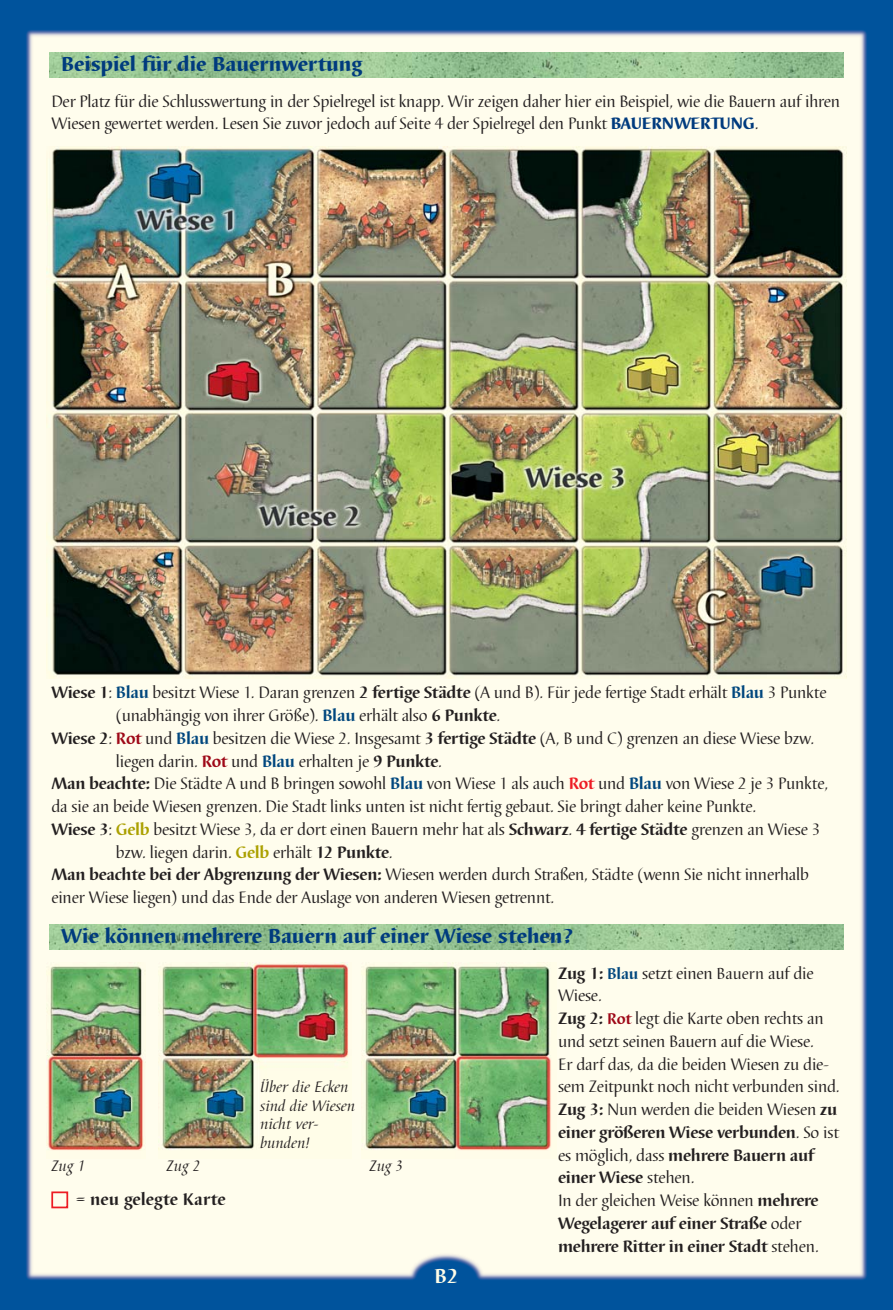
<style>
.page{position:relative;width:893px;height:1310px;background:#fff}
.page>*{position:absolute;margin:0;border:0;box-sizing:border-box;transform-origin:0 0}
.t1{font:800 21px "Barbedor T";color:#003b7e}
.t2{font:700 21px "Barbedor T";color:#fffde8}
.t3{font:700 17.5px "Barbedor T";color:#231f20}
.t4{font:17.15px/22.8px "Barbedor T";letter-spacing:-.015em;color:#231f20}
.t5{font:italic 15.75px/18.9px "Barbedor T";color:#231f20}
.s1{font-weight:800;color:#003b7e}
.s2{font-weight:700}
.s3{font-weight:700;color:#00477e}
.s4{font-weight:700;color:#9e0817}
.s5{font-weight:700;color:#ed1c24}
.s6{font-weight:700;color:#aba000}
.s7{font-weight:700;font-size:16.1px;color:#00477e}
.s8{font-size:16.62px}
.s9{font-weight:700;font-size:16.1px;color:#9e0817}
</style>
<div class="page">
<img style="left:0;top:0;width:893px;height:1310px">
<img style="left:50px;top:924px;width:793px;height:25px">
<img style="left:50px;top:53px;width:793px;height:25px">
<img style="left:47px;top:146px;width:799px;height:532px">
<img style="left:46px;top:962px;width:100px;height:197px">
<img style="left:159px;top:962px;width:192px;height:197px">
<img style="left:361px;top:962px;width:195px;height:197px">
<div style="left:51px;top:1191px;width:17px;height:17px;border:2px solid #ed1c24"></div>
<p class="t1" style="left:61px;top:55px;width:303px">Beispiel für die Bauernwertung</p>
<p class="t4" style="left:51px;top:91px;width:790px">Der Platz für die Schlusswertung in der Spielregel ist knapp. Wir zeigen daher hier ein Beispiel, wie die Bauern auf ihren<br>Wiesen gewertet werden. Lesen Sie zuvor jedoch auf Seite 4 der Spielregel den Punkt <span class="s1">BAUERNWERTUNG</span>.</p>
<p class="t4" style="left:51px;top:683px;width:777px"><span class="s2">Wiese 1</span>: <span class="s3">Blau</span> besitzt Wiese 1. Daran grenzen <span class="s2">2 fertige Städte</span> (A und B). Für jede fertige Stadt erhält <span class="s3">Blau</span> 3 Punkte</p>
<p class="t4" style="left:116px;top:705px;width:386px">(unabhängig von ihrer Größe). <span class="s3">Blau</span> erhält also <span class="s2">6 Punkte</span>.</p>
<p class="t4" style="left:51px;top:728px;width:764px"><span class="s2">Wiese 2</span>: <span class="s4">Rot</span> und <span class="s3">Blau</span> besitzen die Wiese 2. Insgesamt <span class="s2">3 fertige Städte</span> (A, B und C) grenzen an diese Wiese bzw.</p>
<p class="t4" style="left:116px;top:751px;width:328px">liegen darin. <span class="s4">Rot</span> und <span class="s3">Blau</span> erhalten je <span class="s2">9 Punkte</span>.</p>
<p class="t4" style="left:51px;top:774px;width:778px"><span class="s2">Man beachte:</span> Die Städte A und B bringen sowohl <span class="s3">Blau</span> von Wiese 1 als auch <span class="s5">Rot</span> und <span class="s3">Blau</span> von Wiese 2 je 3 Punkte,</p>
<p class="t4" style="left:51px;top:796px;width:706px">da sie an beide Wiesen grenzen. Die Stadt links unten ist nicht fertig gebaut. Sie bringt daher keine Punkte.</p>
<p class="t4" style="left:51px;top:819px;width:770px"><span class="s2">Wiese 3</span>: <span class="s6">Gelb</span> besitzt Wiese 3, da er dort einen Bauern mehr hat als <span class="s2">Schwarz</span>. <span class="s2">4 fertige Städte</span> grenzen an Wiese 3</p>
<p class="t4" style="left:116px;top:842px;width:278px">bzw. liegen darin. <span class="s6">Gelb</span> erhält <span class="s2">12 Punkte</span>.</p>
<p class="t4" style="left:51px;top:865px;width:759px"><span class="s2">Man beachte bei der Abgrenzung der Wiesen:</span> Wiesen werden durch Straßen, Städte (wenn Sie nicht innerhalb</p>
<p class="t4" style="left:51px;top:887px;width:504px">einer Wiese liegen) und das Ende der Auslage von anderen Wiesen getrennt.</p>
<p class="t1" style="left:61px;top:927px;width:514px">Wie können mehrere Bauern auf einer Wiese stehen?</p>
<p class="t4" style="left:558px;top:963px;width:283px"><span class="s2">Zug 1:</span> <span class="s7">Blau</span> setzt einen <span class="s8">Bauern</span> auf die Wiese.<br><span class="s2">Zug 2:</span> <span class="s9">Rot</span> legt die Karte oben rechts an und setzt seinen Bauern auf die Wiese.<br>Er darf das, da die beiden Wiesen zu die - sem Zeitpunkt noch nicht verbunden sind.<br><span class="s2">Zug 3:</span> Nun werden die beiden Wiesen <span class="s2">zu einer größeren Wiese verbunden</span>. So ist es möglich, dass <span class="s2">mehrere Bauern auf einer Wiese</span> stehen.<br>In der gleichen Weise können <span class="s2">mehrere Wegelagerer auf einer Straße</span> oder <span class="s2">mehrere Ritter in einer Stadt</span> stehen.</p>
<p class="t5" style="left:260px;top:1078px;width:97px">Über die Ecken sind die Wiesen nicht ver&shy;bunden!</p>
<p class="t5" style="left:51px;top:1157px;width:35px">Zug 1</p>
<p class="t5" style="left:167px;top:1157px;width:35px">Zug 2</p>
<p class="t5" style="left:369px;top:1157px;width:35px">Zug 3</p>
<p class="t3" style="left:76px;top:1191px;width:152px">= neu gelegte Karte</p>
<p class="t2" style="left:434px;top:1266px;width:26px">B2</p>
</div>
